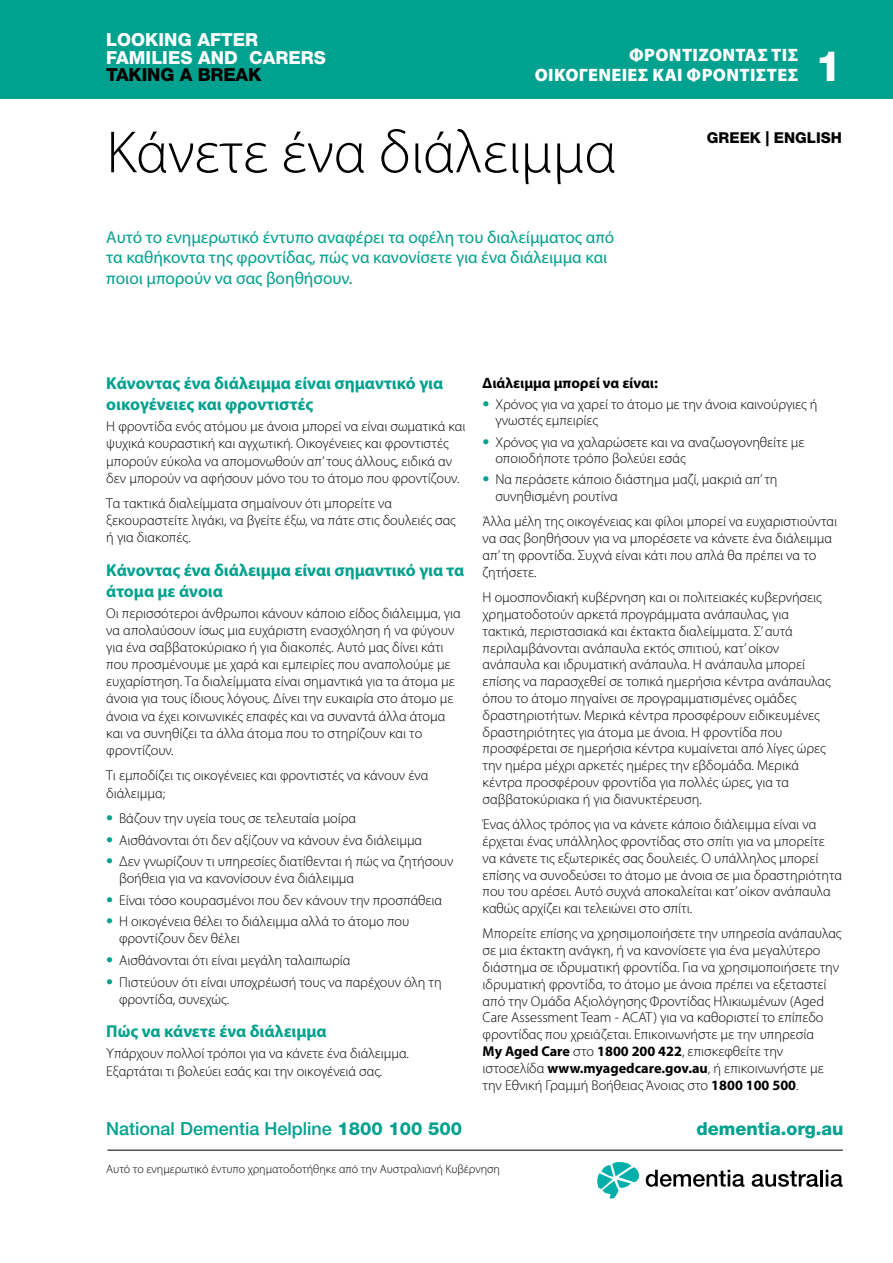
<style>
.page{position:relative;width:893px;height:1263px;background:#fff}
.page>*{position:absolute;margin:0;border:0;box-sizing:border-box;transform-origin:0 0}
.t1{font:300 60px "Myriad Pro";color:#000}
.t2{font:800 42px "Helvetica Neue LT";color:#fff}
.t3{font:900 18px/19.5px "Myriad Pro";letter-spacing:.02em;color:#fff;text-align:right}
.t4{font:500 18px "Helvetica Neue LT";color:#00a18e}
.t5{font:800 18px/17.2px "Helvetica Neue LT";color:#fff}
.t6{font:800 18px "Helvetica Neue LT";color:#00a18e}
.t7{font:800 18px "Helvetica Neue LT";letter-spacing:-.01em;color:#000}
.t8{font:17.25px/20.7px "Myriad Pro";color:#00a18e}
.t9{font:700 17.25px/20.7px "Myriad Pro";color:#00a18e}
.t10{font:700 15px "Myriad Pro";color:#000}
.t11{font:800 15px "Helvetica Neue LT";color:#000}
.t12{font:300 14.25px/16.8px "Myriad Pro";color:#000}
.t13{font:300 12px "Myriad Pro";color:#000}
.s1{font-family:"Univers";color:#00a18e}
.s2{font-weight:700}
.s3{font-weight:800}
</style>
<div class="page">
<div style="left:0;top:0;width:893px;height:99px;background:#00a18e"></div>
<hr style="left:107px;top:1150px;width:736px;height:1px;background:#000">
<svg style="left:597px;top:1162px;width:42px;height:36px"></svg>
<svg style="left:646px;top:1170px;width:98px;height:17px"></svg>
<svg style="left:752px;top:1171px;width:66px;height:16px"></svg>
<hr style="left:820px;top:1170px;width:3px;height:16px;background:#000">
<svg style="left:826px;top:1170px;width:17px;height:17px"></svg>
<p class="t5" style="left:106px;top:31px;width:221px">LOOKING AFTER<br>FAMILIES AND CARERS</p>
<p class="t7" style="left:106px;top:64px;width:157px">TAKING A BREAK</p>
<p class="t3" style="left:535px;top:45px;width:265px">ΦΡΟΝΤΊΖΟΝΤΑΣ ΤΙΣ<br>ΟΙΚΟΓΈΝΕΙΕΣ ΚΑΙ ΦΡΟΝΤΙΣΤΈΣ</p>
<h2 class="t2" style="left:815px;top:41px;width:28px">1</h2>
<h1 class="t1" style="left:106px;top:116px;width:512px">Κάνετε ένα διάλειμμα</h1>
<p class="t8" style="left:106px;top:226px;width:510px">Αυτό το ενημερωτικό έντυπο αναφέρει τα οφέλη του διαλείμματος από τα καθήκοντα της φροντίδας, πώς να κανονίσετε για ένα διάλειμμα και ποιοι μπορούν να σας βοηθήσουν.</p>
<p class="t11" style="left:707px;top:129px;width:137px">GREEK | ENGLISH</p>
<p class="t9" style="left:106px;top:373px;width:338px">Κάνοντας ένα διάλειμμα είναι σημαντικό για οικογένειες και φροντιστές</p>
<p class="t12" style="left:106px;top:418px;width:361px">Η φροντίδα ενός ατόμου με άνοια μπορεί να είναι σωματικά και ψυχικά κουραστική και αγχωτική. Οικογένειες και φροντιστές μπορούν εύκολα να απομονωθούν απ’ τους άλλους, ειδικά αν δεν μπορούν να αφήσουν μόνο του το άτομο που φροντίζουν.</p>
<p class="t12" style="left:106px;top:495px;width:351px">Τα τακτικά διαλείμματα σημαίνουν ότι μπορείτε να ξεκουραστείτε λιγάκι, να βγείτε έξω, να πάτε στις δουλειές σας ή για διακοπές.</p>
<p class="t9" style="left:106px;top:559px;width:359px">Κάνοντας ένα διάλειμμα είναι σημαντικό για τα άτομα με άνοια</p>
<p class="t12" style="left:106px;top:604px;width:356px">Οι περισσότεροι άνθρωποι κάνουν κάποιο είδος διάλειμμα, για να απολαύσουν ίσως μια ευχάριστη ενασχόληση ή να φύγουν για ένα σαββατοκύριακο ή για διακοπές. Αυτό μας δίνει κάτι που προσμένουμε με χαρά και εμπειρίες που αναπολούμε με ευχαρίστηση. Τα διαλείμματα είναι σημαντικά για τα άτομα με άνοια για τους ίδιους λόγους. Δίνει την ευκαιρία στο άτομο με άνοια να έχει κοινωνικές επαφές και να συναντά άλλα άτομα και να συνηθίζει τα άλλα άτομα που το στηρίζουν και το φροντίζουν.</p>
<p class="t12" style="left:106px;top:767px;width:324px">Τι εμποδίζει τις οικογένειες και φροντιστές να κάνουν ένα διάλειμμα;</p>
<p class="t12" style="left:106px;top:810px;width:251px"><span class="s1">•</span> Βάζουν την υγεία τους σε τελευταία μοίρα</p>
<p class="t12" style="left:106px;top:831px;width:317px"><span class="s1">•</span> Αισθάνονται ότι δεν αξίζουν να κάνουν ένα διάλειμμα</p>
<p class="t12" style="left:119px;top:853px;width:336px;text-indent:-13px"><span class="s1">•</span> Δεν γνωρίζουν τι υπηρεσίες διατίθενται ή πώς να ζητήσουν βοήθεια για να κανονίσουν ένα διάλειμμα</p>
<p class="t12" style="left:106px;top:891px;width:337px"><span class="s1">•</span> Είναι τόσο κουρασμένοι που δεν κάνουν την προσπάθεια</p>
<p class="t12" style="left:119px;top:913px;width:292px;text-indent:-13px"><span class="s1">•</span> Η οικογένεια θέλει το διάλειμμα αλλά το άτομο που φροντίζουν δεν θέλει</p>
<p class="t12" style="left:106px;top:952px;width:246px"><span class="s1">•</span> Αισθάνονται ότι είναι μεγάλη ταλαιπωρία</p>
<p class="t12" style="left:119px;top:973px;width:324px;text-indent:-13px"><span class="s1">•</span> Πιστεύουν ότι είναι υποχρέωσή τους να παρέχουν όλη τη φροντίδα, συνεχώς.</p>
<p class="t9" style="left:106px;top:1020px;width:222px">Πώς να κάνετε ένα διάλειμμα</p>
<p class="t12" style="left:106px;top:1045px;width:304px">Υπάρχουν πολλοί τρόποι για να κάνετε ένα διάλειμμα.<br>Εξαρτάται τι βολεύει εσάς και την οικογένειά σας.</p>
<p class="t10" style="left:483px;top:373px;width:177px">Διάλειμμα μπορεί να είναι:</p>
<p class="t12" style="left:495px;top:395px;width:324px;text-indent:-13px"><span class="s1">•</span> Χρόνος για να χαρεί το άτομο με την άνοια καινούργιες ή γνωστές εμπειρίες</p>
<p class="t12" style="left:495px;top:433px;width:311px;text-indent:-13px"><span class="s1">•</span> Χρόνος για να χαλαρώσετε και να αναζωογονηθείτε με οποιοδήποτε τρόπο βολεύει εσάς</p>
<p class="t12" style="left:495px;top:471px;width:284px;text-indent:-13px"><span class="s1">•</span> Να περάσετε κάποιο διάστημα μαζί, μακριά απ’ τη συνηθισμένη ρουτίνα</p>
<p class="t12" style="left:483px;top:513px;width:356px">Άλλα μέλη της οικογένειας και φίλοι μπορεί να ευχαριστιούνται να σας βοηθήσουν για να μπορέσετε να κάνετε ένα διάλειμμα απ’ τη φροντίδα. Συχνά είναι κάτι που απλά θα πρέπει να το ζητήσετε.</p>
<p class="t12" style="left:483px;top:589px;width:349px">Η ομοσπονδιακή κυβέρνηση και οι πολιτειακές κυβερνήσεις χρηματοδοτούν αρκετά προγράμματα ανάπαυλας, για τακτικά, περιστασιακά και έκτακτα διαλείμματα. Σ’ αυτά περιλαμβάνονται ανάπαυλα εκτός σπιτιού, κατ’ οίκον ανάπαυλα και ιδρυματική ανάπαυλα. Η ανάπαυλα μπορεί επίσης να παρασχεθεί σε τοπικά ημερήσια κέντρα ανάπαυλας όπου το άτομο πηγαίνει σε προγραμματισμένες ομάδες δραστηριοτήτων. Μερικά κέντρα προσφέρουν ειδικευμένες δραστηριότητες για άτομα με άνοια. Η φροντίδα που προσφέρεται σε ημερήσια κέντρα κυμαίνεται από λίγες ώρες την ημέρα μέχρι αρκετές ημέρες την εβδομάδα. Μερικά κέντρα προσφέρουν φροντίδα για πολλές ώρες, για τα σαββατοκύριακα ή για διανυκτέρευση.</p>
<p class="t12" style="left:483px;top:816px;width:361px">Ένας άλλος τρόπος για να κάνετε κάποιο διάλειμμα είναι να έρχεται ένας υπάλληλος φροντίδας στο σπίτι για να μπορείτε να κάνετε τις εξωτερικές σας δουλειές. Ο υπάλληλος μπορεί επίσης να συνοδεύσει το άτομο με άνοια σε μια δραστηριότητα που του αρέσει. Αυτό συχνά αποκαλείται κατ’ οίκον ανάπαυλα καθώς αρχίζει και τελειώνει στο σπίτι.</p>
<p class="t12" style="left:483px;top:925px;width:360px">Μπορείτε επίσης να χρησιμοποιήσετε την υπηρεσία ανάπαυλας σε μια έκτακτη ανάγκη, ή να κανονίσετε για ένα μεγαλύτερο διάστημα σε ιδρυματική φροντίδα. Για να χρησιμοποιήσετε την ιδρυματική φροντίδα, το άτομο με άνοια πρέπει να εξεταστεί από την Ομάδα Αξιολόγησης Φροντίδας Ηλικιωμένων (Aged Care Assessment Team - ACAT) για να καθοριστεί το επίπεδο φροντίδας που χρειάζεται. Επικοινωνήστε με την υπηρεσία<br><span class="s2">My Aged Care</span> στο <span class="s2">1800 200 422</span>, επισκεφθείτε την ιστοσελίδα <span class="s2">www.myagedcare.gov.au</span>, ή επικοινωνήστε με την Εθνική Γραμμή Βοήθειας Άνοιας στο <span class="s2">1800 100 500</span>.</p>
<p class="t4" style="left:106px;top:1118px;width:357px">National Dementia Helpline <span class="s3">1800 100 500</span></p>
<p class="t6" style="left:696px;top:1118px;width:149px">dementia.org.au</p>
<p class="t13" style="left:106px;top:1162px;width:395px">Αυτό το ενημερωτικό έντυπο χρηματοδοτήθηκε από την Αυστραλιανή Κυβέρνηση</p>
</div>
